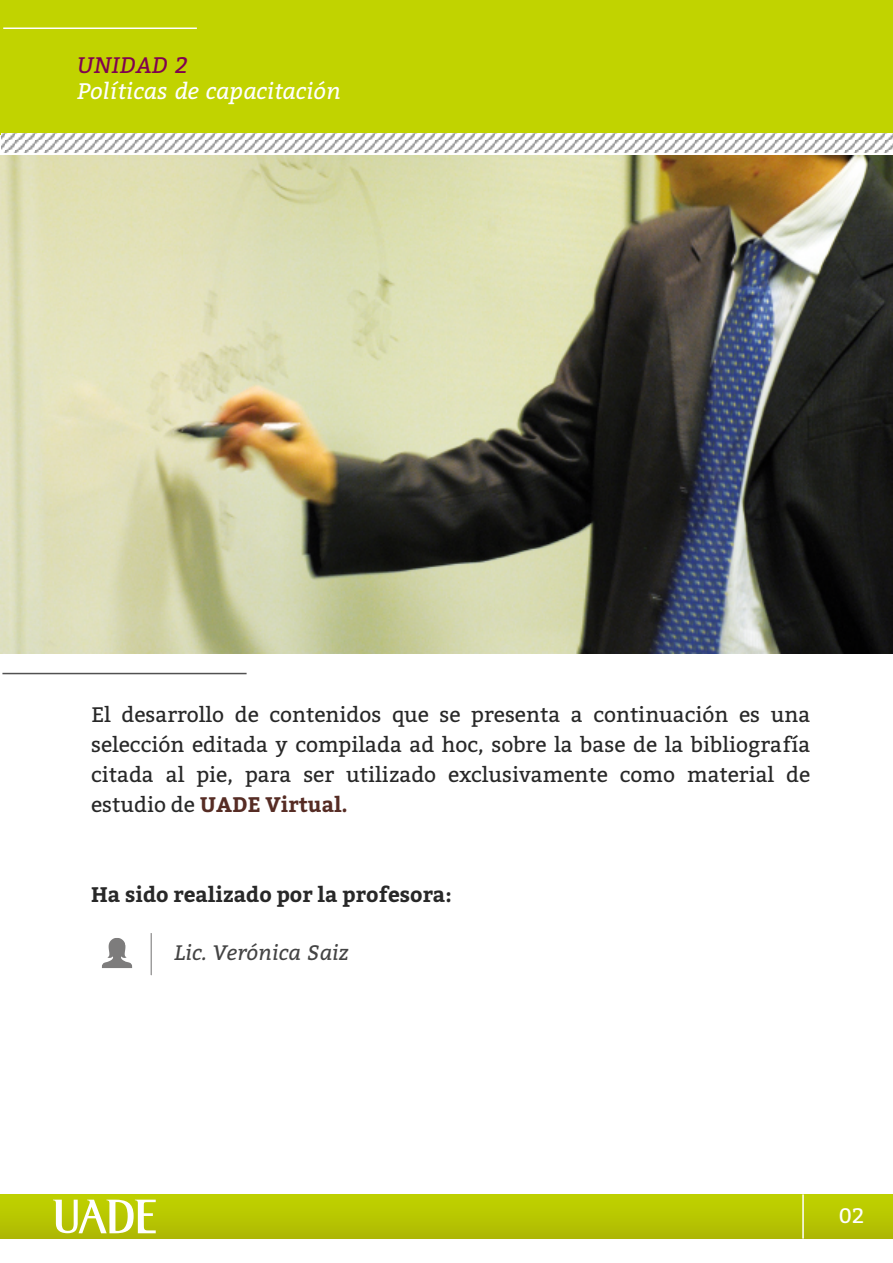
<style>
.page{position:relative;width:893px;height:1263px;background:#fff}
.page>*{position:absolute;margin:0;border:0;box-sizing:border-box;transform-origin:0 0}
.t1{font:italic 22.5px "Bitter";color:#fff}
.t2{font:italic 22.5px "Bitter";color:#80024f}
.t3{font:21px/30px "Bitter";color:#282828;text-align:justify}
.t4{font:700 21px "Bitter";color:#282828}
.t5{font:italic 21px "Bitter";color:#444}
.t6{font:21px "Bitter";color:#fff}
.s1{font-weight:700;color:#562c24}
</style>
<div class="page">
<div style="left:0;top:0;width:893px;height:134px;background:#c1d300"></div>
<svg style="left:2px;top:133px;width:891px;height:19px"></svg>
<hr style="left:3px;top:28px;width:194px;height:1px;background:#fff">
<hr style="left:2px;top:673px;width:245px;height:1px;background:#515151">
<hr style="left:151px;top:933px;width:1px;height:42px;background:#7c7b7b">
<img style="left:102px;top:938px;width:31px;height:30px">
<img style="left:0;top:156px;width:893px;height:498px">
<div style="left:1px;top:1194px;width:892px;height:44px;background:linear-gradient(to bottom,#c0d400,#afba03)"></div>
<svg style="left:53px;top:1199px;width:103px;height:34px"></svg>
<hr style="left:802px;top:1194px;width:2px;height:44px;background:#fff">
<p class="t2" style="left:77px;top:49px;width:112px">UNIDAD 2</p>
<p class="t1" style="left:77px;top:74px;width:265px">Políticas de capacitación</p>
<p class="t3" style="left:91px;top:700px;width:721px">El desarrollo de contenidos que se presenta a continuación es una selección editada y compilada ad hoc, sobre la base de la bibliografía citada al pie, para ser utilizado exclusivamente como material de estudio de <span class="s1">UADE Virtual.</span></p>
<p class="t4" style="left:91px;top:882px;width:362px">Ha sido realizado por la profesora:</p>
<p class="t5" style="left:174px;top:937px;width:176px">Lic. Verónica Saiz</p>
<p class="t6" style="left:838px;top:1203px;width:27px">02</p>
</div>
